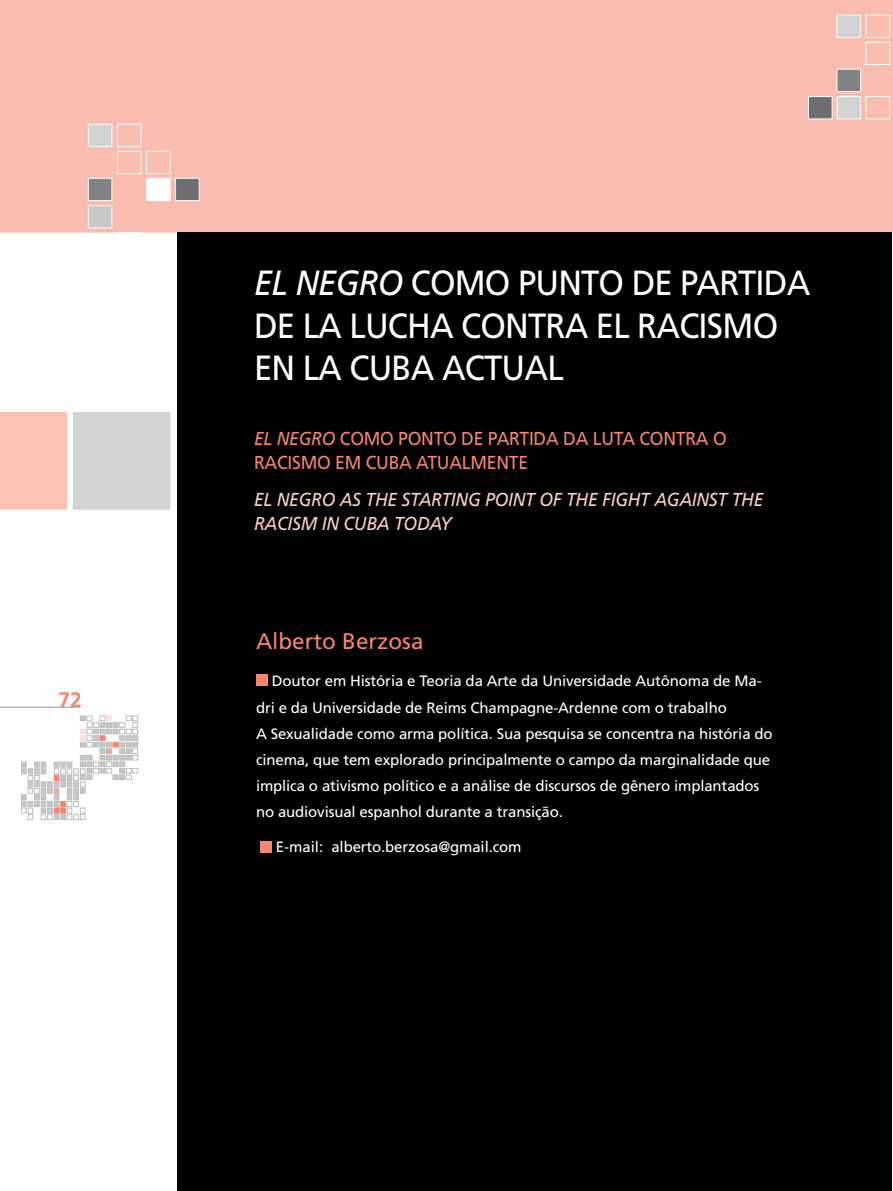
<style>
.page{position:relative;width:893px;height:1191px;background:#fff}
.page>*{position:absolute;margin:0;border:0;box-sizing:border-box;transform-origin:0 0}
.t1{font:34.95px/42.2px "Frutiger";letter-spacing:-.025em;color:#fff;scale:.94 1}
.t2{font:22.5px "Frutiger";color:#f5866c}
.t3{font:700 21px "Frutiger";color:#f5866c}
.t4{font:italic 18.75px/24.5px "Frutiger";letter-spacing:-.015em;color:#fbcfc4;scale:.94 1}
.t5{font:18.75px/24.5px "Frutiger";letter-spacing:-.015em;color:#f5866c;scale:.94 1}
.t6{font:15px/26.2px "Frutiger";letter-spacing:-.01em;color:#fff}
.s1{font-style:italic}
</style>
<div class="page">
<svg style="left:21px;top:716px;width:117px;height:103px"></svg>
<hr style="left:0;top:707px;width:80px;height:1px;background:#b1b4b6">
<div style="left:0;top:0;width:893px;height:232px;background:#f9bcae"></div>
<div style="left:88px;top:178px;width:24px;height:23px;background:#808285;border:1px solid #fff"></div>
<div style="left:146px;top:178px;width:24px;height:23px;background:#fff"></div>
<div style="left:175px;top:178px;width:24px;height:23px;background:#6d6e71;border:1px solid #fff"></div>
<div style="left:117px;top:151px;width:24px;height:23px;border:1px solid #fff"></div>
<div style="left:146px;top:151px;width:24px;height:23px;border:1px solid #fff"></div>
<div style="left:88px;top:124px;width:24px;height:23px;background:#d1d3d4;border:1px solid #fff"></div>
<div style="left:117px;top:124px;width:24px;height:23px;border:1px solid #fff"></div>
<div style="left:88px;top:205px;width:24px;height:23px;background:#c7c8ca;border:1px solid #fff"></div>
<div style="left:837px;top:69px;width:24px;height:23px;background:#808285;border:1px solid #fff"></div>
<div style="left:866px;top:42px;width:24px;height:23px;border:1px solid #fff"></div>
<div style="left:837px;top:15px;width:24px;height:23px;background:#d1d3d4;border:1px solid #fff"></div>
<div style="left:866px;top:15px;width:24px;height:23px;border:1px solid #fff"></div>
<div style="left:837px;top:96px;width:24px;height:23px;background:#d1d3d4;border:1px solid #fff"></div>
<div style="left:866px;top:96px;width:24px;height:23px;border:1px solid #fff"></div>
<div style="left:808px;top:96px;width:24px;height:23px;background:#6d6e71;border:1px solid #fff"></div>
<div style="left:177px;top:232px;width:716px;height:959px;background:#000"></div>
<hr style="left:892px;top:232px;width:1px;height:959px;background:#fde7e2">
<div style="left:72px;top:411px;width:99px;height:99px;background:#d1d3d4;border:1px solid #fff"></div>
<div style="left:0;top:412px;width:67px;height:98px;background:#fac2b5"></div>
<div style="left:256px;top:674px;width:12px;height:11px;background:#f5866c"></div>
<div style="left:260px;top:841px;width:12px;height:11px;background:#f5866c"></div>
<h3 class="t3" style="left:58px;top:687px;width:25px">72</h3>
<h1 class="t1" style="left:254px;top:262px;width:593px"><span class="s1">EL NEGRO</span> COMO PUNTO DE PARTIDA<br>DE LA LUCHA CONTRA EL RACISMO<br>EN LA CUBA ACTUAL</h1>
<p class="t5" style="left:254px;top:426px;width:504px"><span class="s1">EL NEGRO</span> COMO PONTO DE PARTIDA DA LUTA CONTRA O<br>RACISMO EM CUBA ATUALMENTE</p>
<p class="t4" style="left:254px;top:487px;width:543px">EL NEGRO AS THE STARTING POINT OF THE FIGHT AGAINST THE<br>RACISM IN CUBA TODAY</p>
<h2 class="t2" style="left:256px;top:627px;width:169px">Alberto Berzosa</h2>
<p class="t6" style="left:256px;top:668px;width:518px;text-indent:16px">Doutor em História e Teoria da Arte da Universidade Autônoma de Ma&shy;dri e da Universidade de Reims Champagne-Ardenne com o trabalho<br>A Sexualidade como arma política. Sua pesquisa se concentra na história do cinema, que tem explorado principalmente o campo da marginalidade que implica o ativismo político e a análise de discursos de gênero implantados no audiovisual espanhol durante a transição.</p>
<p class="t6" style="left:276px;top:833px;width:247px">E-mail: alberto.berzosa@gmail.com</p>
</div>
